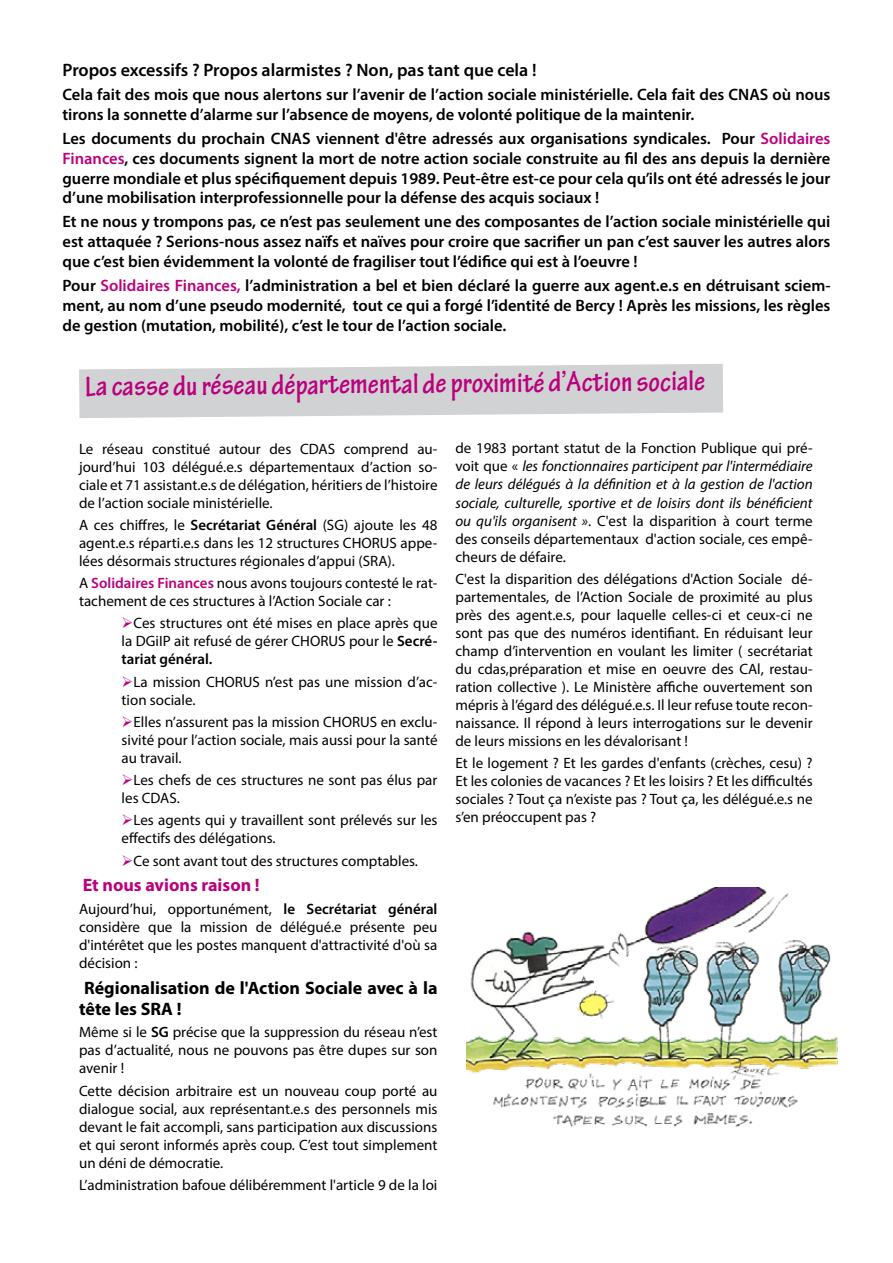
<style>
.page{position:relative;width:893px;height:1263px;background:#fff}
.page>*{position:absolute;margin:0;border:0;box-sizing:border-box;transform-origin:0 0}
.t1{font:700 condensed 30px "Tekton Pro";letter-spacing:-.01em;color:#ba007c}
.t2{font:600 18px "Myriad Pro";color:#000}
.t3{font:700 18px/21.6px "Myriad Pro";color:#000}
.t4{font:700 18px "Myriad Pro";color:#ba007c}
.t5{font:600 16.5px/19.8px "Myriad Pro";color:#000;text-align:justify}
.t6{font:15px/18px "Myriad Pro";color:#000;text-align:justify}
.t7{font:italic 15px/18px "Myriad Pro";color:#000;text-align:justify}
.s1{color:#ba007c}
.s2{font-weight:600}
.s3{font-weight:600;color:#ba007c}
.s4{font-style:normal}
</style>
<div class="page">
<svg style="left:79px;top:364px;width:644px;height:54px;background:#d5d6d8"></svg>
<img style="left:467px;top:888px;width:371px;height:240px">
<p class="t2" style="left:63px;top:59px;width:476px">Propos excessifs ? Propos alarmistes ? Non, pas tant que cela !</p>
<p class="t5" style="left:63px;top:84px;width:769px">Cela fait des mois que nous alertons sur l’avenir de l’action sociale ministérielle. Cela fait des CNAS où nous tirons la sonnette d’alarme sur l’absence de moyens, de volonté politique de la maintenir.</p>
<p class="t5" style="left:63px;top:128px;width:769px">Les documents du prochain CNAS viennent d'être adressés aux organisations syndicales. Pour <span class="s1">Solidaires Finances</span>, ces documents signent la mort de notre action sociale construite au fil des ans depuis la dernière guerre mondiale et plus spécifiquement depuis 1989. Peut-être est-ce pour cela qu’ils ont été adressés le jour d’une mobilisation interprofessionnelle pour la défense des acquis sociaux !</p>
<p class="t5" style="left:63px;top:212px;width:769px">Et ne nous y trompons pas, ce n’est pas seulement une des composantes de l’action sociale ministérielle qui est attaquée ? Serions-nous assez naïfs et naïves pour croire que sacrifier un pan c’est sauver les autres alors que c’est bien évidemment la volonté de fragiliser tout l’édifice qui est à l’oeuvre !</p>
<p class="t5" style="left:63px;top:275px;width:769px">Pour <span class="s1">Solidaires Finances,</span> l’administration a bel et bien déclaré la guerre aux agent.e.s en détruisant sciem&shy;ment, au nom d’une pseudo modernité, tout ce qui a forgé l’identité de Bercy ! Après les missions, les règles de gestion (mutation, mobilité), c’est le tour de l’action sociale.</p>
<h1 class="t1" style="left:85px;top:366px;width:622px">La casse du réseau départemental de proximité d’Action sociale</h1>
<p class="t6" style="left:79px;top:439px;width:360px">Le réseau constitué autour des CDAS comprend au&shy;jourd’hui 103 délégué.e.s départementaux d’action so&shy;ciale et 71 assistant.e.s de délégation, héritiers de l’histoire de l’action sociale ministérielle.</p>
<p class="t6" style="left:79px;top:515px;width:360px">A ces chiffres, le <span class="s2">Secrétariat Général</span> (SG) ajoute les 48 agent.e.s réparti.e.s dans les 12 structures CHORUS appe&shy;lées désormais structures régionales d’appui (SRA).</p>
<p class="t6" style="left:79px;top:574px;width:360px">A <span class="s3">Solidaires Finances</span> nous avons toujours contesté le rat&shy;tachement de ces structures à l’Action Sociale car :</p>
<p class="t6" style="left:122px;top:614px;width:317px"><span class="s1">➢</span>Ces structures ont été mises en place après que la DGiIP ait refusé de gérer CHORUS pour le <span class="s2">Secré&shy;tariat général.</span></p>
<p class="t6" style="left:122px;top:672px;width:317px"><span class="s1">➢</span>La mission CHORUS n’est pas une mission d’ac&shy;tion sociale.</p>
<p class="t6" style="left:122px;top:712px;width:317px"><span class="s1">➢</span>Elles n’assurent pas la mission CHORUS en exclu&shy;sivité pour l’action sociale, mais aussi pour la santé au travail.</p>
<p class="t6" style="left:122px;top:771px;width:317px"><span class="s1">➢</span>Les chefs de ces structures ne sont pas élus par les CDAS.</p>
<p class="t6" style="left:122px;top:811px;width:317px"><span class="s1">➢</span>Les agents qui y travaillent sont prélevés sur les effectifs des délégations.</p>
<p class="t6" style="left:122px;top:851px;width:298px"><span class="s1">➢</span>Ce sont avant tout des structures comptables.</p>
<p class="t4" style="left:83px;top:874px;width:179px">Et nous avions raison !</p>
<p class="t6" style="left:79px;top:899px;width:360px">Aujourd’hui, opportunément, <span class="s2">le Secrétariat général </span>considère que la mission de délégué.e présente peu d'intérêtet que les postes manquent d'attractivité d'où sa décision :</p>
<p class="t3" style="left:79px;top:976px;width:360px">Régionalisation de l'Action Sociale avec à la tête les SRA !</p>
<p class="t6" style="left:79px;top:1023px;width:360px">Même si le <span class="s2">SG</span> précise que la suppression du réseau n’est pas d’actualité, nous ne pouvons pas être dupes sur son avenir !</p>
<p class="t6" style="left:79px;top:1081px;width:360px">Cette décision arbitraire est un nouveau coup porté au dialogue social, aux représentant.e.s des personnels mis devant le fait accompli, sans participation aux discussions et qui seront informés après coup. C’est tout simplement un déni de démocratie.</p>
<p class="t6" style="left:79px;top:1176px;width:360px">L’administration bafoue délibéremment l'article 9 de la loi</p>
<p class="t7" style="left:455px;top:439px;width:359px"><span class="s4">de 1983 portant statut de la Fonction Publique qui pré&shy;voit que «</span> les fonctionnaires participent par l'intermédiaire de leurs délégués à la définition et à la gestion de l'action sociale, culturelle, sportive et de loisirs dont ils bénéficient ou qu'ils organisent »<span class="s4">. C'est la disparition à court terme des conseils départementaux d'action sociale, ces empê&shy;cheurs de défaire.</span></p>
<p class="t6" style="left:455px;top:569px;width:359px">C'est la disparition des délégations d'Action Sociale dé&shy;partementales, de l’Action Sociale de proximité au plus près des agent.e.s, pour laquelle celles-ci et ceux-ci ne sont pas que des numéros identifiant. En réduisant leur champ d’intervention en voulant les limiter ( secrétariat du cdas,préparation et mise en oeuvre des CAl, restau&shy;ration collective ). Le Ministère affiche ouvertement son mépris à l’égard des délégué.e.s. Il leur refuse toute recon&shy;naissance. Il répond à leurs interrogations sur le devenir de leurs missions en les dévalorisant !</p>
<p class="t6" style="left:455px;top:754px;width:359px">Et le logement ? Et les gardes d'enfants (crèches, cesu) ?<br>Et les colonies de vacances ? Et les loisirs ? Et les difficultés sociales ? Tout ça n’existe pas ? Tout ça, les délégué.e.s ne s’en préoccupent pas ?</p>
</div>
